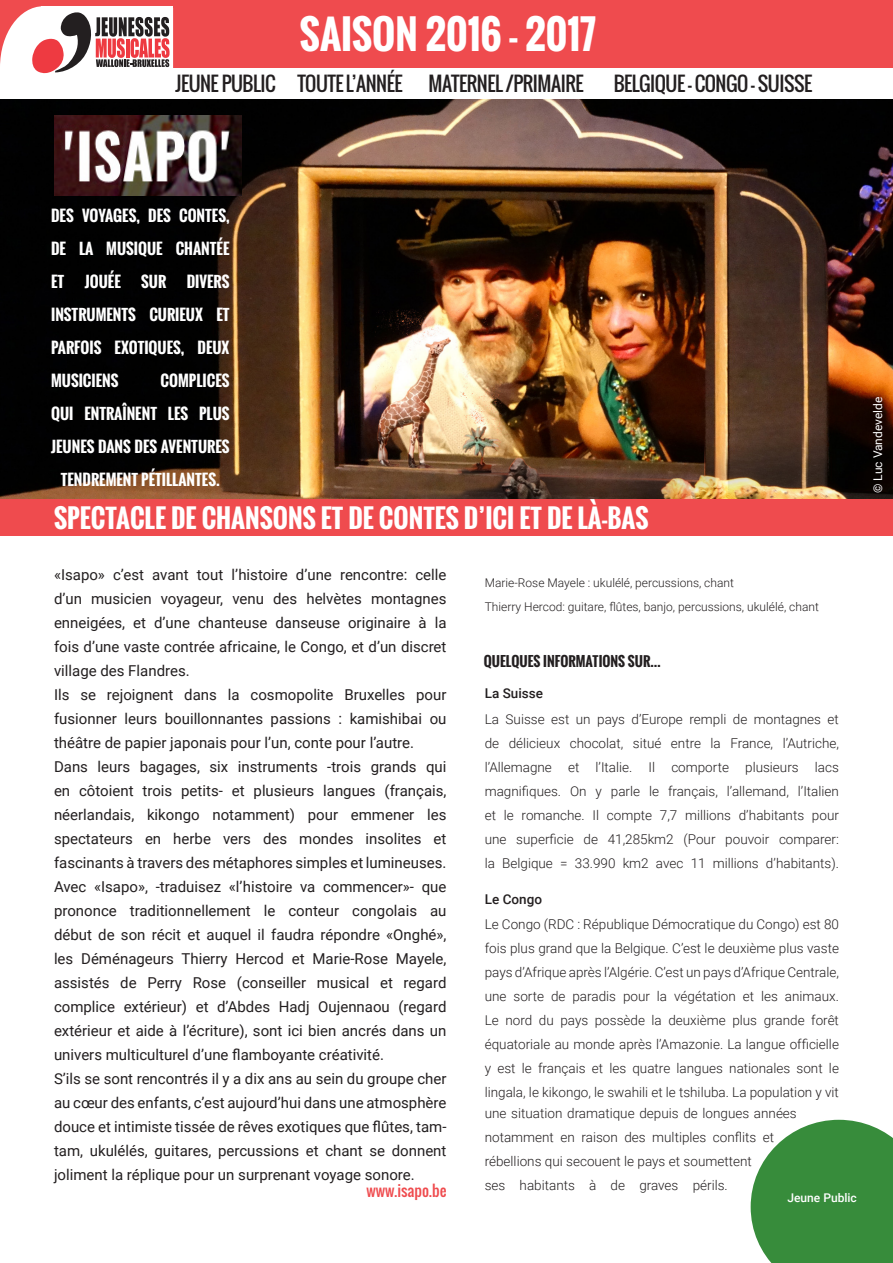
<style>
.page{position:relative;width:893px;height:1263px;background:#fff}
.page>*{position:absolute;margin:0;border:0;box-sizing:border-box;transform-origin:0 0}
.t1{font:700 39px "Oswald";color:#fff}
.t2{font:700 25.5px "Oswald";color:#fff}
.t3{font:19.5px "Oswald";letter-spacing:-.025em;color:#231f20}
.t4{font:15px/24px "Roboto";color:#231f20;text-align:justify}
.t5{font:700 15px "Oswald";color:#fff}
.t6{font:15px "Oswald";color:#ef4b4e}
.t7{font:300 13.5px/24px "Roboto";color:#231f20;text-align:justify}
.t8{font:700 13.5px "Oswald";color:#231f20}
.t9{font:500 13.5px "Roboto";color:#231f20}
.t10{font:300 12px/24px "Roboto";color:#231f20}
.t11{font:12px "Roboto";color:#fff}
.t12{font:500 12px "Roboto";color:#fff}
</style>
<div class="page">
<div style="left:0;top:0;width:893px;height:67px;background:#ef4b4e"></div>
<div style="left:0;top:6px;width:87px;height:122px;background:#fff;border-radius:50%"></div>
<div style="left:41px;top:6px;width:132px;height:75px;background:#fff"></div>
<img style="left:0;top:99px;width:893px;height:400px">
<svg style="left:32px;top:12px;width:138px;height:62px"></svg>
<div style="left:0;top:499px;width:893px;height:37px;background:#ef4b4e"></div>
<svg style="left:750px;top:1119px;width:143px;height:144px;background:#4f9a53"></svg>
<img style="left:54px;top:115px;width:188px;height:81px">
<p class="t3" style="left:175px;top:69px;width:102px">JEUNE PUBLIC</p>
<p class="t1" style="left:300px;top:5px;width:298px">SAISON 2016 - 2017</p>
<p class="t3" style="left:297px;top:69px;width:107px">TOUTE L’ANNÉE</p>
<p class="t3" style="left:429px;top:69px;width:157px">MATERNEL /PRIMAIRE</p>
<p class="t3" style="left:614px;top:69px;width:200px">BELGIQUE - CONGO - SUISSE</p>
<p class="t5" style="left:51px;top:204px;width:180px">DES VOYAGES, DES CONTES,</p>
<p class="t5" style="left:51px;top:237px;width:180px">DE LA MUSIQUE CHANTÉE</p>
<p class="t5" style="left:51px;top:270px;width:15px">ET</p>
<p class="t5" style="left:85px;top:270px;width:38px">JOUÉE</p>
<p class="t5" style="left:141px;top:270px;width:27px">SUR</p>
<p class="t5" style="left:187px;top:270px;width:44px">DIVERS</p>
<p class="t5" style="left:51px;top:303px;width:180px">INSTRUMENTS CURIEUX ET</p>
<p class="t5" style="left:51px;top:336px;width:180px">PARFOIS EXOTIQUES, DEUX</p>
<p class="t5" style="left:51px;top:369px;width:69px">MUSICIENS</p>
<p class="t5" style="left:161px;top:369px;width:70px">COMPLICES</p>
<p class="t5" style="left:51px;top:402px;width:180px">QUI ENTRAÎNENT LES PLUS</p>
<p class="t5" style="left:51px;top:435px;width:180px">JEUNES DANS DES AVENTURES</p>
<p class="t5" style="left:61px;top:468px;width:161px">TENDREMENT PÉTILLANTES.</p>
<p class="t2" style="left:54px;top:499px;width:596px">SPECTACLE DE CHANSONS ET DE CONTES D’ICI ET DE LÀ-BAS</p>
<p class="t4" style="left:54px;top:562px;width:394px">«Isapo» c’est avant tout l’histoire d’une rencontre: celle d’un musicien voyageur, venu des helvètes montagnes enneigées, et d’une chanteuse danseuse originaire à la fois d’une vaste contrée africaine, le Congo, et d’un discret village des Flandres.</p>
<p class="t4" style="left:54px;top:682px;width:394px">Ils se rejoignent dans la cosmopolite Bruxelles pour fusionner leurs bouillonnantes passions : kamishibai ou théâtre de papier japonais pour l’un, conte pour l’autre.</p>
<p class="t4" style="left:54px;top:754px;width:394px">Dans leurs bagages, six instruments -trois grands qui en côtoient trois petits- et plusieurs langues (français, néerlandais, kikongo notamment) pour emmener les spectateurs en herbe vers des mondes insolites et fascinants à travers des métaphores simples et lumineuses.</p>
<p class="t4" style="left:54px;top:874px;width:394px">Avec «Isapo», -traduisez «l’histoire va commencer»- que prononce traditionnellement le conteur congolais au début de son récit et auquel il faudra répondre «Onghé», les Déménageurs Thierry Hercod et Marie-Rose Mayele, assistés de Perry Rose (conseiller musical et regard complice extérieur) et d’Abdes Hadj Oujennaou (regard extérieur et aide à l’écriture), sont ici bien ancrés dans un univers multiculturel d’une flamboyante créativité.</p>
<p class="t4" style="left:54px;top:1066px;width:394px">S’ils se sont rencontrés il y a dix ans au sein du groupe cher au cœur des enfants, c’est aujourd’hui dans une atmosphère douce et intimiste tissée de rêves exotiques que flûtes, tam&shy;tam, ukulélés, guitares, percussions et chant se donnent joliment la réplique pour un surprenant voyage sonore.</p>
<p class="t10" style="left:485px;top:570px;width:336px">Marie-Rose Mayele : ukulélé, percussions, chant<br>Thierry Hercod: guitare, flûtes, banjo, percussions, ukulélé, chant</p>
<p class="t8" style="left:484px;top:651px;width:178px">QUELQUES INFORMATIONS SUR…</p>
<p class="t9" style="left:485px;top:684px;width:60px">La Suisse</p>
<p class="t7" style="left:485px;top:706px;width:356px">La Suisse est un pays d’Europe rempli de montagnes et de délicieux chocolat, situé entre la France, l’Autriche, l’Allemagne et l’Italie. Il comporte plusieurs lacs magnifiques. On y parle le français, l’allemand, l’Italien et le romanche. Il compte 7,7 millions d’habitants pour une superficie de 41,285km2 (Pour pouvoir comparer: la Belgique = 33.990 km2 avec 11 millions d’habitants).</p>
<p class="t9" style="left:485px;top:890px;width:59px">Le Congo</p>
<p class="t7" style="left:485px;top:912px;width:356px">Le Congo (RDC : République Démocratique du Congo) est 80 fois plus grand que la Belgique. C’est le deuxième plus vaste pays d’Afrique après l’Algérie. C’est un pays d’Afrique Centrale, une sorte de paradis pour la végétation et les animaux.<br>Le nord du pays possède la deuxième plus grande forêt équatoriale au monde après l’Amazonie. La langue officielle y est le français et les quatre langues nationales sont le lingala, le kikongo, le swahili et le tshiluba. La population y vit</p>
<p class="t7" style="left:485px;top:1100px;width:314px;text-align:left">une situation dramatique depuis de longues années notamment en raison des multiples conflits et rébellions qui secouent le pays et soumettent<br>ses habitants à de graves périls.</p>
<p class="t6" style="left:366px;top:1179px;width:82px">www.isapo.be</p>
<p class="t12" style="left:787px;top:1189px;width:71px">Jeune Public</p>
<p class="t11" style="left:869px;top:493px;width:98px;rotate:-90deg">© Luc Vandevelde</p>
</div>
